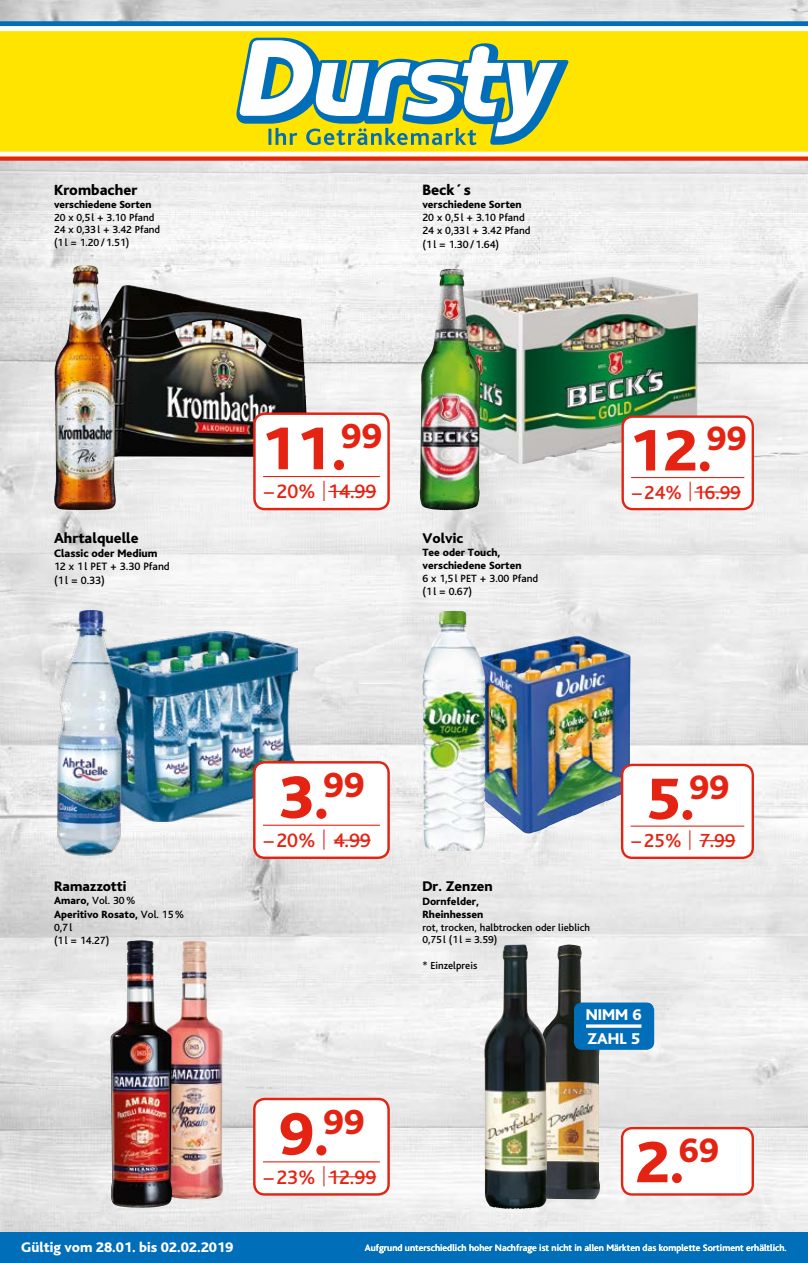
<style>
.page{position:relative;width:808px;height:1263px;background:#fff}
.page>*{position:absolute;margin:0;border:0;box-sizing:border-box;transform-origin:0 0}
.t1{font:800 62.7px "Bliss";color:#e42313}
.t2{font:800 61.05px "Bliss";color:#e42313}
.t3{font:800 60.75px "Bliss";color:#e42313}
.t4{font:500 20.4px "Bliss";color:#e42313}
.t5{font:500 19.8px "Bliss";color:#e42313}
.t6{font:800 16.35px/24.5px "Bliss";color:#fff}
.t7{font:800 15.75px "Bliss";color:#000}
.t8{font:800 15.45px "Bliss";color:#000}
.t9{font:800 15.15px "Bliss";color:#000}
.t10{font:800 14.7px "Bliss";color:#000}
.t11{font:800 14.55px "Bliss";color:#fff}
.t12{font:800 14.55px "Bliss";color:#000}
.t13{font:800 11.4px "Bliss";color:#000}
.t14{font:500 11.25px/13.5px "Bliss";color:#000}
.t15{font:500 10.95px/13.2px "Bliss";color:#000}
.t16{font:800 10.95px/13.2px "Bliss";color:#000}
.t17{font:500 10.8px/12.9px "Bliss";color:#000}
.t18{font:800 10.8px "Bliss";color:#000}
.t19{font:500 10.65px/12.8px "Bliss";color:#000}
.t20{font:500 9.75px "Bliss";color:#fff}
.s1{font-weight:800}
.s2{font-size:19.95px}
.s3{font-size:19.35px}
.s4{font-size:19.5px}
</style>
<div class="page">
<img style="left:0;top:0;width:808px;height:1232px">
<div style="left:0;top:25px;width:808px;height:131px;background:#ffe400"></div>
<div style="left:0;top:21px;width:808px;height:5px;background:#006eb8"></div>
<div style="left:0;top:26px;width:808px;height:5px;background:#fff"></div>
<svg style="left:236px;top:38px;width:332px;height:107px"></svg>
<hr style="left:0;top:152px;width:808px;height:4px;background:#fff">
<svg style="left:0;top:157px;width:808px;height:4px;fill:#e42313"></svg>
<div style="left:0;top:1232px;width:808px;height:31px;background:#006eb8"></div>
<img style="left:124px;top:631px;width:173px;height:190px">
<img style="left:459px;top:276px;width:239px;height:188px">
<img style="left:86px;top:285px;width:223px;height:174px">
<img style="left:54px;top:265px;width:31px;height:214px">
<img style="left:420px;top:269px;width:39px;height:241px">
<img style="left:54px;top:611px;width:70px;height:248px">
<img style="left:485px;top:636px;width:145px;height:198px">
<img style="left:422px;top:612px;width:63px;height:240px">
<img style="left:165px;top:941px;width:58px;height:258px">
<img style="left:122px;top:940px;width:18px;height:88px">
<img style="left:547px;top:944px;width:53px;height:255px">
<img style="left:484px;top:944px;width:63px;height:265px">
<div style="left:575px;top:1003px;width:78px;height:46px;background:#006eb8;border-radius:7px"></div>
<div style="left:574px;top:1002px;width:80px;height:48px;border:2px solid #006eb8;border-radius:7px"></div>
<svg style="left:586px;top:1024px;width:55px;height:4px"></svg>
<div style="left:254px;top:414px;width:135px;height:95px;background:#fff;border-radius:10px"></div>
<div style="left:253px;top:412px;width:137px;height:98px;border:2px solid #e42313;border-radius:10px"></div>
<hr style="left:328px;top:491px;width:48px;height:1px;background:#e42313">
<hr style="left:263px;top:476px;width:117px;height:1px;background:#e42313">
<hr style="left:323px;top:481px;width:2px;height:20px;background:#e42313">
<div style="left:623px;top:417px;width:130px;height:92px;background:#fff;border-radius:10px"></div>
<div style="left:621px;top:415px;width:133px;height:95px;border:2px solid #e42313;border-radius:10px"></div>
<hr style="left:694px;top:491px;width:47px;height:2px;background:#e42313">
<hr style="left:631px;top:477px;width:113px;height:1px;background:#e42313">
<svg style="left:690px;top:482px;width:1px;height:19px"></svg>
<div style="left:254px;top:762px;width:135px;height:96px;background:#fff;border-radius:10px"></div>
<div style="left:253px;top:761px;width:137px;height:98px;border:2px solid #e42313;border-radius:10px"></div>
<hr style="left:334px;top:839px;width:37px;height:2px;background:#e42313">
<hr style="left:263px;top:825px;width:117px;height:1px;background:#e42313">
<svg style="left:323px;top:829px;width:1px;height:21px"></svg>
<div style="left:622px;top:765px;width:131px;height:93px;background:#fff;border-radius:10px"></div>
<div style="left:621px;top:764px;width:133px;height:95px;border:2px solid #e42313;border-radius:10px"></div>
<hr style="left:699px;top:840px;width:36px;height:1px;background:#e42313">
<hr style="left:631px;top:825px;width:113px;height:2px;background:#e42313">
<svg style="left:689px;top:830px;width:1px;height:20px"></svg>
<div style="left:254px;top:1099px;width:135px;height:95px;background:#fff;border-radius:10px"></div>
<div style="left:253px;top:1098px;width:137px;height:98px;border:2px solid #e42313;border-radius:10px"></div>
<hr style="left:328px;top:1176px;width:48px;height:1px;background:#e42313">
<hr style="left:263px;top:1161px;width:117px;height:1px;background:#e42313">
<svg style="left:323px;top:1166px;width:1px;height:20px"></svg>
<div style="left:622px;top:1128px;width:131px;height:66px;background:#fff;border-radius:10px"></div>
<div style="left:621px;top:1127px;width:133px;height:69px;border:2px solid #e42313;border-radius:10px"></div>
<h3 class="t8" style="left:54px;top:182px;width:85px">Krombacher</h3>
<p class="t18" style="left:54px;top:198px;width:99px">verschiedene Sorten</p>
<p class="t17" style="left:54px;top:211px;width:108px">20 x 0,5l + 3.10 Pfand<br>24 x 0,33l + 3.42 Pfand (1l = 1.20/1.51)</p>
<h3 class="t9" style="left:54px;top:530px;width:86px">Ahrtalquelle</h3>
<p class="t13" style="left:54px;top:547px;width:105px">Classic oder Medium</p>
<p class="t14" style="left:54px;top:560px;width:117px">12 x 1l PET + 3.30 Pfand (1l = 0.33)</p>
<h3 class="t12" style="left:54px;top:879px;width:74px">Ramazzotti</h3>
<p class="t15" style="left:54px;top:894px;width:132px"><span class="s1">Amaro,</span> Vol. 30%<br><span class="s1">Aperitivo Rosato,</span> Vol. 15%<br>0,7l<br>(1l = 14.27)</p>
<h3 class="t7" style="left:422px;top:182px;width:50px">Beck´s</h3>
<p class="t16" style="left:422px;top:198px;width:101px">verschiedene Sorten</p>
<p class="t15" style="left:422px;top:211px;width:110px">20 x 0,5l + 3.10 Pfand<br>24 x 0,33l + 3.42 Pfand (1l = 1.30/1.64)</p>
<h1 class="t1" style="left:261px;top:416px;width:122px">11.<sup>99</sup></h1>
<h3 class="t4" style="left:264px;top:481px;width:114px"><span class="s2">–</span>20% 14.99</h3>
<h3 class="t10" style="left:422px;top:530px;width:42px">Volvic</h3>
<p class="t16" style="left:422px;top:546px;width:101px">Tee oder Touch, verschiedene Sorten</p>
<p class="t15" style="left:422px;top:572px;width:117px">6 x 1,5l PET + 3.00 Pfand (1l = 0.67)</p>
<h3 class="t3" style="left:629px;top:419px;width:119px">12.<sup>99</sup></h3>
<h3 class="t5" style="left:632px;top:482px;width:110px"><span class="s3">–</span>24% 16.99</h3>
<h1 class="t1" style="left:278px;top:765px;width:87px">3.<sup>99</sup></h1>
<h3 class="t4" style="left:264px;top:830px;width:108px"><span class="s2">–</span>20% 4.99</h3>
<h1 class="t1" style="left:278px;top:1101px;width:87px">9.<sup>99</sup></h1>
<h3 class="t4" style="left:264px;top:1166px;width:114px"><span class="s2">–</span>23% 12.99</h3>
<h2 class="t2" style="left:646px;top:767px;width:85px">5.<sup>99</sup></h2>
<h3 class="t5" style="left:631px;top:830px;width:105px"><span class="s4">–</span>25% 7.99</h3>
<h3 class="t10" style="left:422px;top:879px;width:72px">Dr. Zenzen</h3>
<p class="t16" style="left:422px;top:895px;width:62px">Dornfelder,<br>Rheinhessen</p>
<p class="t19" style="left:422px;top:921px;width:169px">rot, trocken, halbtrocken oder lieblich<br>0,75l (1l = 3.59)</p>
<p class="t19" style="left:422px;top:959px;width:56px">* Einzelpreis</p>
<h3 class="t6" style="left:586px;top:1002px;width:57px">NIMM 6<br>ZAHL 5</h3>
<h2 class="t2" style="left:635px;top:1130px;width:85px">2.<sup>69</sup></h2>
<h3 class="t11" style="left:21px;top:1239px;width:214px">Gültig vom 28.01. bis 02.02.2019</h3>
<p class="t20" style="left:365px;top:1243px;width:423px">Aufgrund unterschiedlich hoher Nachfrage ist nicht in allen Märkten das komplette Sortiment erhältlich.</p>
</div>
